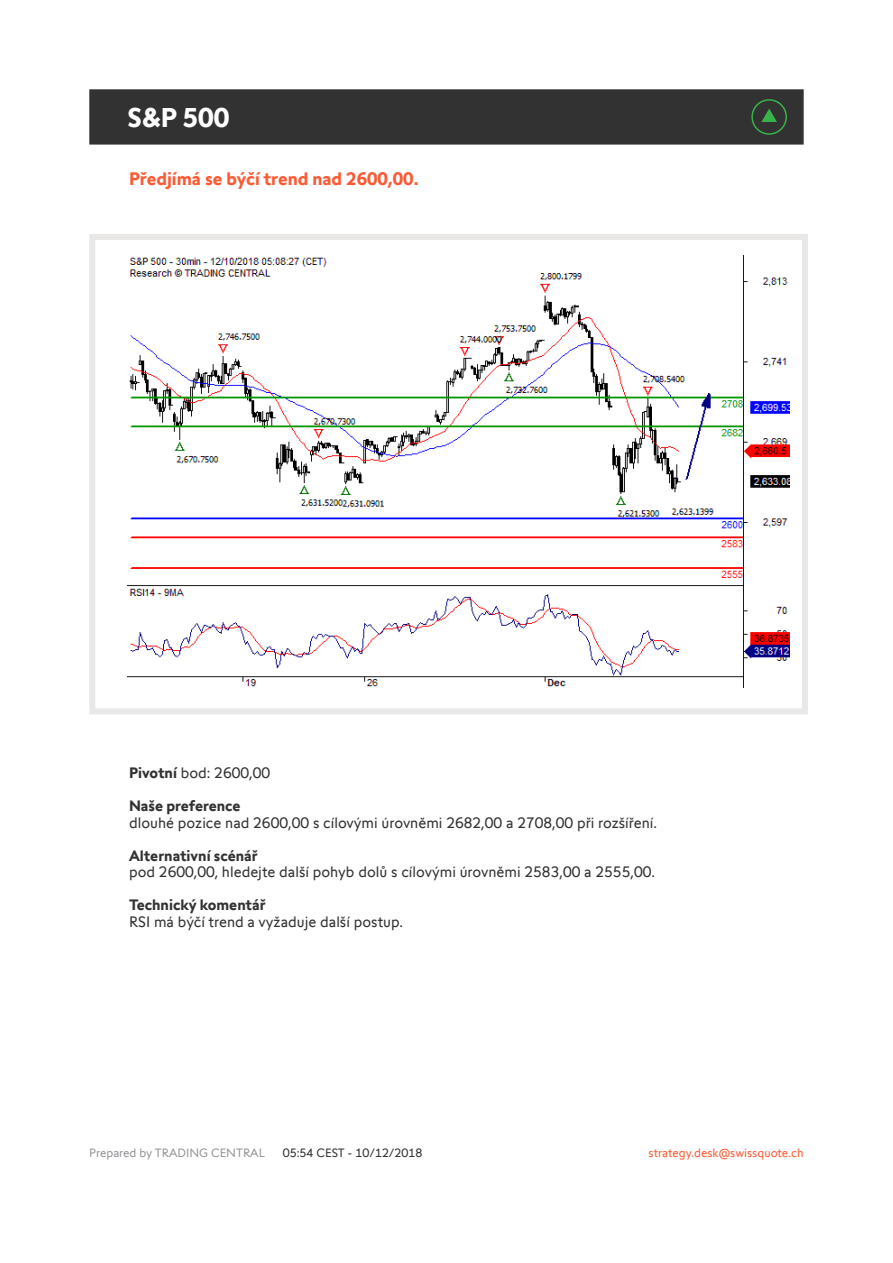
<style>
.page{position:relative;width:893px;height:1263px;background:#fff}
.page>*{position:absolute;margin:0;border:0;box-sizing:border-box;transform-origin:0 0}
.t1{font:700 27px "Swissquote CT";color:#fff}
.t2{font:700 18px "Swissquote CT";color:#fa5b35}
.t3{font:15px "Swissquote CT";color:#323232}
.t4{font:700 15px "Swissquote CT";color:#323232}
.t5{font:12px "Swissquote CT";color:#fa5b35}
.t6{font:12px "Swissquote CT";color:#939598}
.t7{font:12px "Swissquote CT";color:#323232}
.s1{font-weight:700}
</style>
<div class="page">
<div style="left:89px;top:234px;width:719px;height:480px;border:6px solid #e9e8e7"></div>
<div style="left:89px;top:89px;width:715px;height:56px;background:#323232;border:2px solid #323232"></div>
<img style="left:128px;top:255px;width:661px;height:432px">
<svg style="left:751px;top:99px;width:36px;height:36px"></svg>
<h1 class="t1" style="left:128px;top:101px;width:103px">S&amp;P 500</h1>
<p class="t2" style="left:129px;top:168px;width:291px">Předjímá se býčí trend nad 2600,00.</p>
<p class="t3" style="left:129px;top:764px;width:143px"><span class="s1">Pivotní</span> bod: 2600,00</p>
<p class="t4" style="left:129px;top:797px;width:113px">Naše preference</p>
<p class="t3" style="left:129px;top:814px;width:530px">dlouhé pozice nad 2600,00 s cílovými úrovněmi 2682,00 a 2708,00 při rozšíření.</p>
<p class="t4" style="left:129px;top:846px;width:130px">Alternativní scénář</p>
<p class="t3" style="left:129px;top:863px;width:528px">pod 2600,00, hledejte další pohyb dolů s cílovými úrovněmi 2583,00 a 2555,00.</p>
<p class="t4" style="left:129px;top:896px;width:138px">Technický komentář</p>
<p class="t3" style="left:129px;top:913px;width:276px">RSI má býčí trend a vyžaduje další postup.</p>
<p class="t6" style="left:89px;top:1145px;width:177px">Prepared by TRADING CENTRAL</p>
<p class="t7" style="left:283px;top:1145px;width:141px">05:54 CEST - 10/12/2018</p>
<p class="t5" style="left:649px;top:1145px;width:157px">strategy.desk@swissquote.ch</p>
</div>
